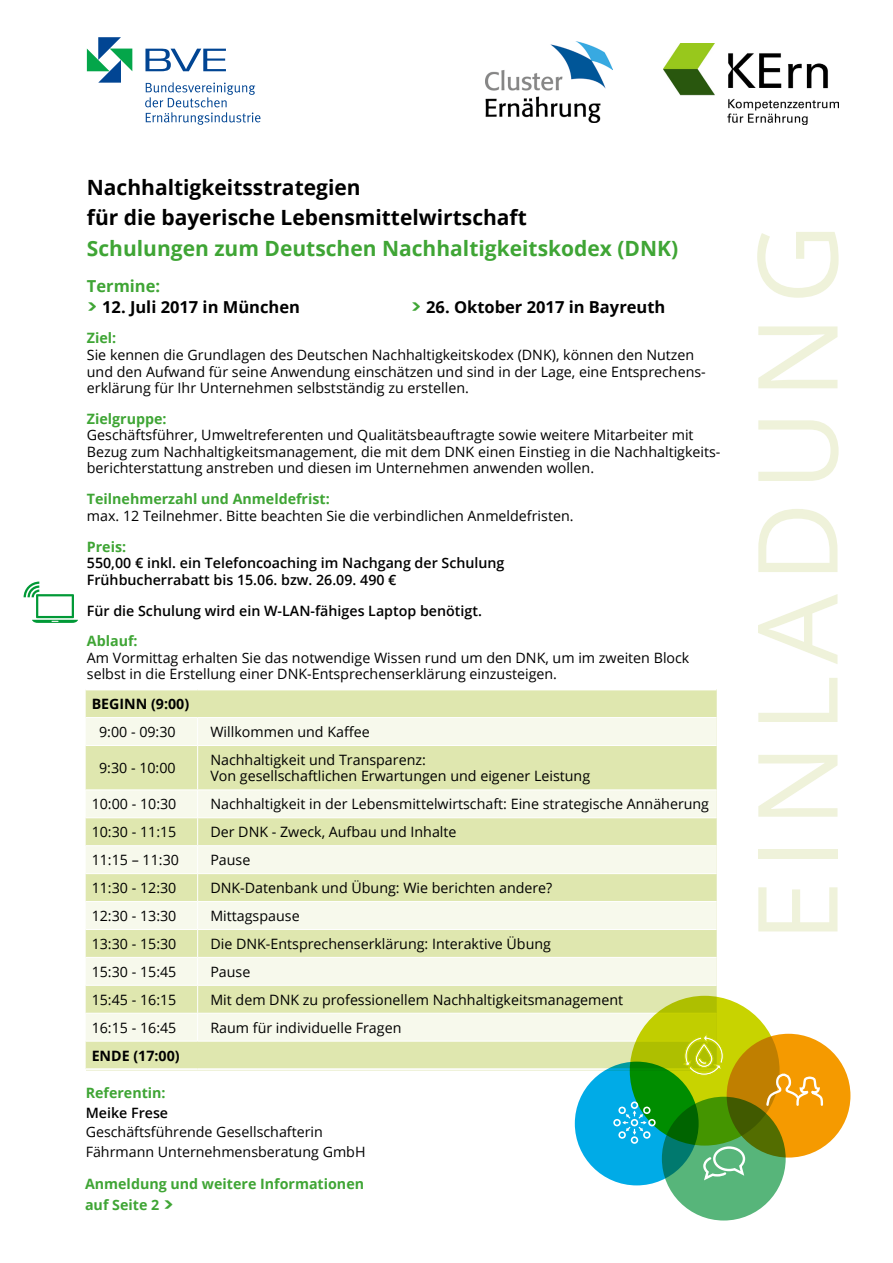
<style>
.page{position:relative;width:893px;height:1263px;background:#fff}
.page>*{position:absolute;margin:0;border:0;box-sizing:border-box;transform-origin:0 0}
.t1{font:110.85px "Open Sans";letter-spacing:.1em;color:#eff2da}
.t2{font:700 21px/30px "Open Sans";color:#000}
.t3{font:700 21px "Open Sans";color:#3fa535}
.t4{font:700 16.5px/21px "Open Sans";color:#000}
.t5{font:14.25px/16.5px "Open Sans";color:#000}
.t6{font:600 14.25px/16.5px "Open Sans";color:#000}
.t7{font:700 14.25px/21px "Open Sans";color:#3fa535}
.t8{font:700 14.25px "Open Sans";color:#000}
.s1{color:#3fa535}
.s2{font-family:"Neo Sans";font-weight:900;color:#3fa535}
.s3{font-family:"Neo Sans";font-weight:900;font-size:16.5px}
</style>
<div class="page">
<svg style="left:87px;top:37px;width:45px;height:46px"></svg>
<svg style="left:145px;top:49px;width:81px;height:22px"></svg>
<svg style="left:145px;top:82px;width:115px;height:43px"></svg>
<svg style="left:24px;top:581px;width:54px;height:42px"></svg>
<div style="left:86px;top:690px;width:630px;height:378px;background:#dfe7af"></div>
<svg style="left:86px;top:718px;width:630px;height:323px;background:#ebf0ce"></svg>
<hr style="left:86px;top:717px;width:112px;height:1px;background:#fff">
<hr style="left:198px;top:717px;width:518px;height:1px;background:#fff">
<svg style="left:197px;top:718px;width:1px;height:27px"></svg>
<hr style="left:86px;top:745px;width:112px;height:1px;background:#fff">
<hr style="left:198px;top:745px;width:518px;height:1px;background:#fff">
<hr style="left:197px;top:746px;width:1px;height:43px;background:#fff">
<hr style="left:86px;top:789px;width:112px;height:1px;background:#fff">
<hr style="left:198px;top:789px;width:518px;height:1px;background:#fff">
<hr style="left:86px;top:817px;width:112px;height:1px;background:#fff">
<hr style="left:198px;top:817px;width:518px;height:1px;background:#fff">
<hr style="left:86px;top:845px;width:112px;height:1px;background:#fff">
<hr style="left:198px;top:845px;width:518px;height:1px;background:#fff">
<hr style="left:86px;top:873px;width:112px;height:1px;background:#fff">
<hr style="left:198px;top:873px;width:518px;height:1px;background:#fff">
<hr style="left:86px;top:901px;width:112px;height:1px;background:#fff">
<hr style="left:198px;top:901px;width:518px;height:1px;background:#fff">
<hr style="left:86px;top:929px;width:112px;height:1px;background:#fff">
<hr style="left:198px;top:929px;width:518px;height:1px;background:#fff">
<hr style="left:86px;top:957px;width:112px;height:1px;background:#fff">
<hr style="left:198px;top:957px;width:518px;height:1px;background:#fff">
<hr style="left:86px;top:985px;width:112px;height:1px;background:#fff">
<hr style="left:198px;top:985px;width:518px;height:1px;background:#fff">
<hr style="left:86px;top:1013px;width:112px;height:1px;background:#fff">
<hr style="left:198px;top:1013px;width:518px;height:1px;background:#fff">
<svg style="left:197px;top:790px;width:1px;height:251px"></svg>
<hr style="left:86px;top:1041px;width:112px;height:1px;background:#fff">
<hr style="left:198px;top:1041px;width:518px;height:1px;background:#fff">
<img style="left:664px;top:43px;width:174px;height:81px">
<img style="left:486px;top:41px;width:126px;height:82px">
<div style="left:575px;top:1062px;width:124px;height:123px;background:#00abe7;border-radius:50%"></div>
<svg style="left:662px;top:1097px;width:124px;height:123px;background:#4bac77"></svg>
<svg style="left:727px;top:1034px;width:123px;height:123px;background:#db9200"></svg>
<svg style="left:630px;top:996px;width:149px;height:149px;background:#7fa300"></svg>
<svg style="left:702px;top:1145px;width:44px;height:38px;background:#78c394"></svg>
<svg style="left:613px;top:1101px;width:43px;height:43px"></svg>
<svg style="left:681px;top:1032px;width:43px;height:44px;background:#c4d01d"></svg>
<svg style="left:765px;top:1072px;width:60px;height:35px;background:#eea72d"></svg>
<h2 class="t2" style="left:87px;top:172px;width:441px">Nachhaltigkeitsstrategien<br>für die bayerische Lebensmittelwirtschaft</h2>
<h2 class="t3" style="left:87px;top:234px;width:593px">Schulungen zum Deutschen Nachhaltigkeitskodex (DNK)</h2>
<p class="t4" style="left:87px;top:275px;width:215px"><span class="s1">Termine:<br></span><span class="s2">&gt;</span> 12. Juli 2017 in München</p>
<p class="t4" style="left:411px;top:296px;width:256px"><span class="s2">&gt;</span> 26. Oktober 2017 in Bayreuth</p>
<p class="t7" style="left:87px;top:327px;width:31px">Ziel:</p>
<p class="t5" style="left:87px;top:346px;width:620px">Sie kennen die Grundlagen des Deutschen Nachhaltigkeitskodex (DNK), können den Nutzen und den Aufwand für seine Anwendung einschätzen und sind in der Lage, eine Entsprechens&shy;erklärung für Ihr Unternehmen selbstständig zu erstellen.</p>
<p class="t7" style="left:87px;top:408px;width:81px">Zielgruppe:</p>
<p class="t5" style="left:87px;top:427px;width:635px">Geschäftsführer, Umweltreferenten und Qualitätsbeauftragte sowie weitere Mitarbeiter mit<br>Bezug zum Nachhaltigkeitsmanagement, die mit dem DNK einen Einstieg in die Nachhaltigkeits&shy;berichterstattung anstreben und diesen im Unternehmen anwenden wollen.</p>
<p class="t7" style="left:87px;top:488px;width:244px">Teilnehmerzahl und Anmeldefrist:</p>
<p class="t5" style="left:87px;top:507px;width:488px">max. 12 Teilnehmer. Bitte beachten Sie die verbindlichen Anmeldefristen.</p>
<p class="t7" style="left:87px;top:536px;width:41px">Preis:</p>
<p class="t6" style="left:87px;top:554px;width:419px">550,00 € inkl. ein Telefoncoaching im Nachgang der Schulung<br>Frühbucherrabatt bis 15.06. bzw. 26.09. 490 €</p>
<p class="t6" style="left:87px;top:602px;width:397px">Für die Schulung wird ein W-LAN-fähiges Laptop benötigt.</p>
<p class="t7" style="left:87px;top:630px;width:52px">Ablauf:</p>
<p class="t5" style="left:87px;top:649px;width:604px">Am Vormittag erhalten Sie das notwendige Wissen rund um den DNK, um im zweiten Block selbst in die Erstellung einer DNK-Entsprechenserklärung einzusteigen.</p>
<p class="t8" style="left:92px;top:694px;width:99px">BEGINN (9:00)</p>
<p class="t5" style="left:99px;top:723px;width:78px">9:00 - 09:30</p>
<p class="t5" style="left:210px;top:723px;width:161px">Willkommen und Kaffee</p>
<p class="t5" style="left:99px;top:759px;width:78px">9:30 - 10:00</p>
<p class="t5" style="left:210px;top:751px;width:381px">Nachhaltigkeit und Transparenz:<br>Von gesellschaftlichen Erwartungen und eigener Leistung</p>
<p class="t5" style="left:92px;top:795px;width:86px">10:00 - 10:30</p>
<p class="t5" style="left:210px;top:795px;width:500px">Nachhaltigkeit in der Lebensmittelwirtschaft: Eine strategische Annäherung</p>
<p class="t5" style="left:92px;top:823px;width:86px">10:30 - 11:15</p>
<p class="t5" style="left:210px;top:823px;width:248px">Der DNK - Zweck, Aufbau und Inhalte</p>
<p class="t5" style="left:92px;top:851px;width:89px">11:15 – 11:30</p>
<p class="t5" style="left:210px;top:851px;width:42px">Pause</p>
<p class="t5" style="left:92px;top:879px;width:86px">11:30 - 12:30</p>
<p class="t5" style="left:210px;top:879px;width:343px">DNK-Datenbank und Übung: Wie berichten andere?</p>
<p class="t5" style="left:92px;top:907px;width:86px">12:30 - 13:30</p>
<p class="t5" style="left:210px;top:907px;width:91px">Mittagspause</p>
<p class="t5" style="left:92px;top:935px;width:86px">13:30 - 15:30</p>
<p class="t5" style="left:210px;top:935px;width:342px">Die DNK-Entsprechenserklärung: Interaktive Übung</p>
<p class="t5" style="left:92px;top:963px;width:86px">15:30 - 15:45</p>
<p class="t5" style="left:210px;top:963px;width:42px">Pause</p>
<p class="t5" style="left:92px;top:991px;width:86px">15:45 - 16:15</p>
<p class="t5" style="left:210px;top:991px;width:414px">Mit dem DNK zu professionellem Nachhaltigkeitsmanagement</p>
<p class="t5" style="left:92px;top:1019px;width:86px">16:15 - 16:45</p>
<p class="t5" style="left:210px;top:1019px;width:193px">Raum für individuelle Fragen</p>
<p class="t8" style="left:92px;top:1045px;width:90px">ENDE (17:00)</p>
<p class="t7" style="left:86px;top:1082px;width:81px">Referentin:</p>
<p class="t6" style="left:86px;top:1104px;width:84px">Meike Frese</p>
<p class="t5" style="left:86px;top:1122px;width:281px;line-height:19.5px">Geschäftsführende Gesellschafterin<br>Fährmann Unternehmensberatung GmbH</p>
<p class="t7" style="left:85px;top:1173px;width:281px">Anmeldung und weitere Informationen auf Seite 2 <span class="s3">&gt;</span></p>
<h1 class="t1" style="left:721px;top:942px;width:720px;rotate:-90deg">EINLADUNG</h1>
</div>
